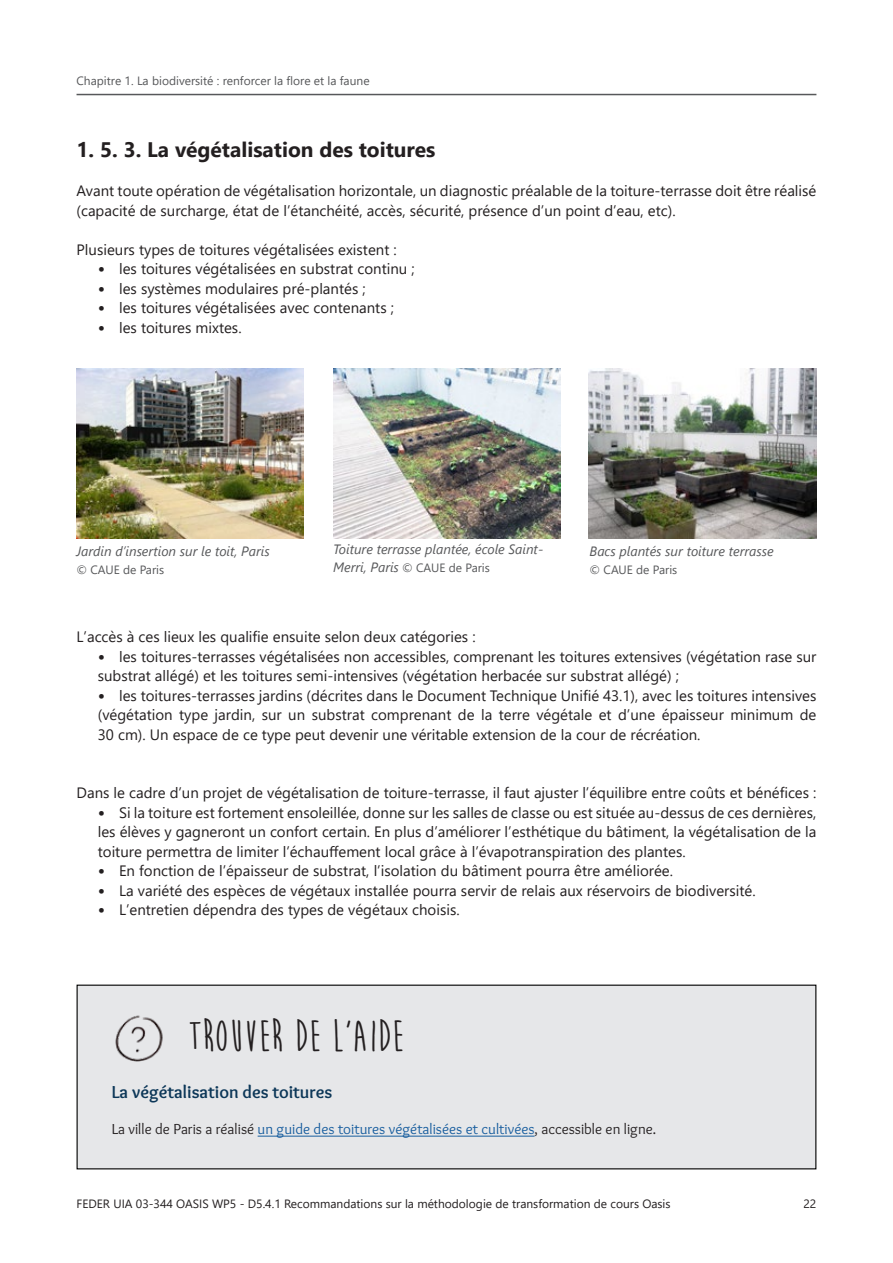
<style>
.page{position:relative;width:893px;height:1263px;background:#fff}
.page>*{position:absolute;margin:0;border:0;box-sizing:border-box;transform-origin:0 0}
.Titre_encadré{font:700 45px "Moon Flower";color:#231f20}
.t1{font:700 21px "Segoe UI";color:#231f20}
.SOUS_TITRE{font:700 18px "Overlock";color:#0c3758}
.t2{font:15px/19.5px "Segoe UI";color:#231f20}
.corps_de_texte{font:15px "Overlock";color:#231f20}
.légende{font:italic 13.5px "Segoe UI";color:#57585a}
.légende-2{font:12px "Segoe UI";color:#57585a}
.t3{font:12px "Segoe UI";color:#231f20}
.s1{font-family:"Calibri"}
.s2{font-style:italic;font-size:13.5px}
.s3{color:#175d9e}
</style>
<div class="page">
<hr style="left:77px;top:94px;width:739px;height:1px;background:#57585a">
<img style="left:333px;top:369px;width:228px;height:169px">
<div style="left:77px;top:985px;width:739px;height:184px;background:#e6e7e9"></div>
<hr style="left:258px;top:1136px;width:277px;height:1px;background:#175d9e">
<img style="left:115px;top:1015px;width:48px;height:47px">
<img style="left:77px;top:369px;width:226px;height:169px">
<img style="left:589px;top:369px;width:227px;height:169px">
<p class="légende-2" style="left:77px;top:70px;width:295px">Chapitre 1. La biodiversité : renforcer la flore et la faune</p>
<p class="t1" style="left:77px;top:130px;width:360px">1. 5. 3. La végétalisation des toitures</p>
<p class="t2" style="left:77px;top:180px;width:741px">Avant toute opération de végétalisation horizontale, un diagnostic préalable de la toiture-terrasse doit être réalisé (capacité de surcharge, état de l’étanchéité, accès, sécurité, présence d’un point d’eau, etc).</p>
<p class="t2" style="left:77px;top:238px;width:322px">Plusieurs types de toitures végétalisées existent :</p>
<p class="t2" style="left:98px;top:258px;width:318px"><span class="s1">•</span> les toitures végétalisées en substrat continu ;</p>
<p class="t2" style="left:98px;top:277px;width:269px"><span class="s1">•</span> les systèmes modulaires pré-plantés ;</p>
<p class="t2" style="left:98px;top:297px;width:298px"><span class="s1">•</span> les toitures végétalisées avec contenants ;</p>
<p class="t2" style="left:98px;top:316px;width:145px"><span class="s1">•</span> les toitures mixtes.</p>
<p class="légende" style="left:77px;top:538px;width:195px">Jardin d’insertion sur le toit, Paris</p>
<p class="légende-2" style="left:77px;top:558px;width:89px">© CAUE de Paris</p>
<p class="légende" style="left:333px;top:537px;width:212px">Toiture terrasse plantée, école Saint-</p>
<p class="légende-2" style="left:333px;top:557px;width:158px"><span class="s2">Merri, Paris</span> © CAUE de Paris</p>
<p class="légende" style="left:590px;top:538px;width:185px">Bacs plantés sur toiture terrasse</p>
<p class="légende-2" style="left:590px;top:558px;width:89px">© CAUE de Paris</p>
<p class="t2" style="left:77px;top:626px;width:401px">L’accès à ces lieux les qualifie ensuite selon deux catégories :</p>
<p class="t2" style="left:98px;top:645px;width:720px"><span class="s1">•</span> les toitures-terrasses végétalisées non accessibles, comprenant les toitures extensives (végétation rase sur substrat allégé) et les toitures semi-intensives (végétation herbacée sur substrat allégé) ;</p>
<p class="t2" style="left:98px;top:684px;width:720px;text-align:justify"><span class="s1">•</span> les toitures-terrasses jardins (décrites dans le Document Technique Unifié 43.1), avec les toitures intensives (végétation type jardin, sur un substrat comprenant de la terre végétale et d’une épaisseur minimum de 30 cm). Un espace de ce type peut devenir une véritable extension de la cour de récréation.</p>
<p class="t2" style="left:77px;top:782px;width:741px">Dans le cadre d’un projet de végétalisation de toiture-terrasse, il faut ajuster l’équilibre entre coûts et bénéfices :</p>
<p class="t2" style="left:98px;top:801px;width:720px;text-align:justify"><span class="s1">•</span> Si la toiture est fortement ensoleillée, donne sur les salles de classe ou est située au-dessus de ces dernières, les élèves y gagneront un confort certain. En plus d’améliorer l’esthétique du bâtiment, la végétalisation de la toiture permettra de limiter l’échauffement local grâce à l’évapotranspiration des plantes.</p>
<p class="t2" style="left:98px;top:860px;width:577px"><span class="s1">•</span> En fonction de l’épaisseur de substrat, l’isolation du bâtiment pourra être améliorée.</p>
<p class="t2" style="left:98px;top:879px;width:659px"><span class="s1">•</span> La variété des espèces de végétaux installée pourra servir de relais aux réservoirs de biodiversité.</p>
<p class="t2" style="left:98px;top:899px;width:363px"><span class="s1">•</span> L’entretien dépendra des types de végétaux choisis.</p>
<p class="Titre_encadré" style="left:188px;top:1013px;width:217px">TROUVER DE L’AIDE</p>
<p class="SOUS_TITRE" style="left:112px;top:1081px;width:222px">La végétalisation des toitures</p>
<p class="corps_de_texte" style="left:112px;top:1121px;width:546px">La ville de Paris a réalisé <span class="s3">un guide des toitures végétalisées et cultivées</span>, accessible en ligne.</p>
<p class="t3" style="left:77px;top:1192px;width:596px">FEDER UIA 03-344 OASIS WP5 - D5.4.1 Recommandations sur la méthodologie de transformation de cours Oasis</p>
<p class="t3" style="left:803px;top:1192px;width:14px">22</p>
</div>
